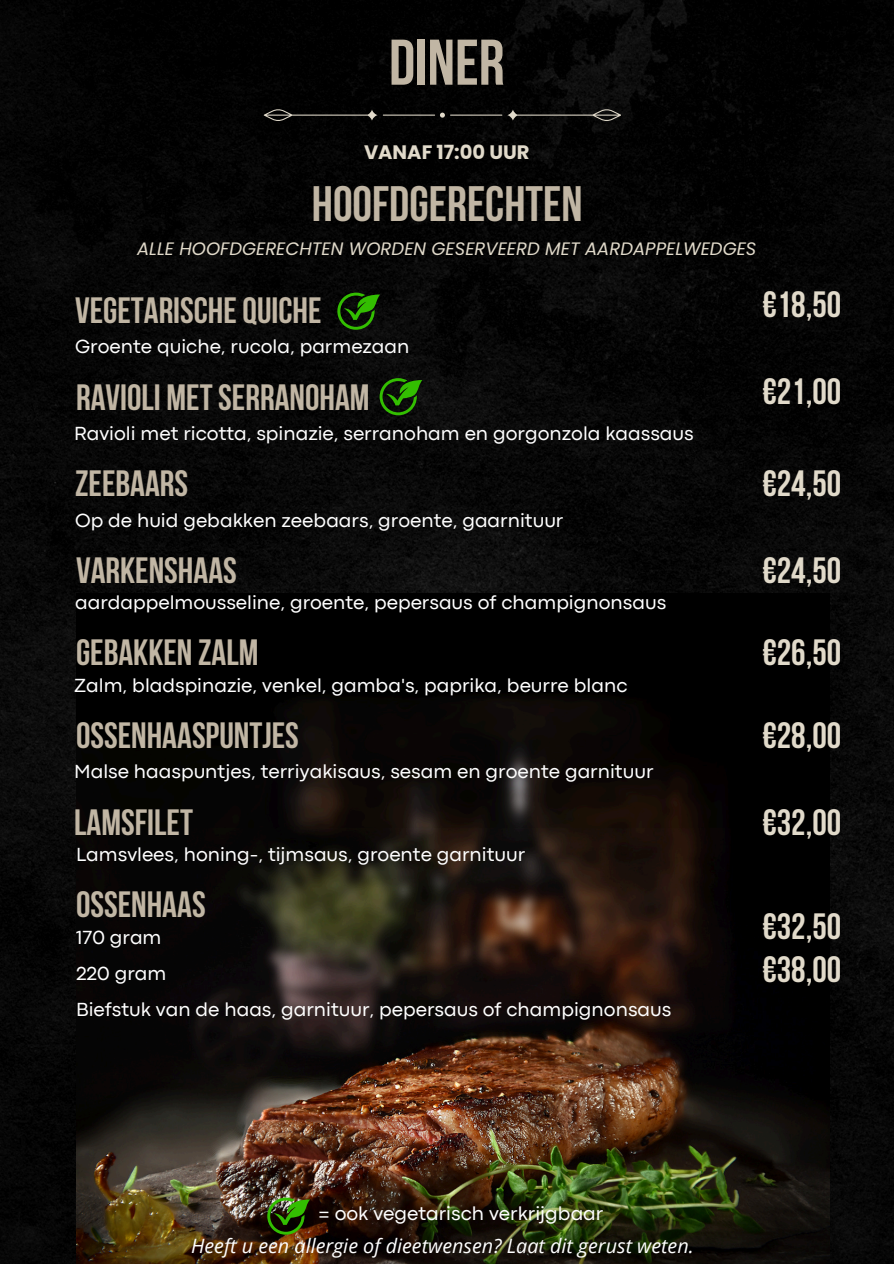
<style>
.page{position:relative;width:894px;height:1264px;background:#fff}
.page>*{position:absolute;margin:0;border:0;box-sizing:border-box;transform-origin:0 0}
.t1{font:700 64.35px "Bebas Neue";color:#c1b6a4}
.t2{font:700 49.5px "Bebas Neue";color:#c1b6a4}
.t3{font:700 36.45px "Bebas Neue";color:#c1b6a4}
.t4{font:700 36.45px "Bebas Neue";color:#e1daca}
.t5{font:19.8px "Codec Pro";color:#fff}
.t6{font:italic 19.8px "Open Sans";color:#fff}
.t7{font:700 19.5px "Poppins";color:#e1daca}
.t8{font:italic 18px "Poppins";color:#e1daca}
</style>
<div class="page">
<img style="left:0;top:0;width:893px;height:1263px">
<svg style="left:264px;top:109px;width:356px;height:12px;background:#201f1d"></svg>
<svg style="left:337px;top:292px;width:43px;height:38px;background:#174805"></svg>
<svg style="left:379px;top:378px;width:43px;height:37px;background:#194b07"></svg>
<img style="left:76px;top:593px;width:753px;height:670px">
<svg style="left:267px;top:1197px;width:43px;height:37px;background:#335a12"></svg>
<h1 class="t1" style="left:389px;top:36px;width:117px">DINER</h1>
<p class="t7" style="left:364px;top:139px;width:167px">VANAF 17:00 UUR</p>
<h4 class="t2" style="left:312px;top:184px;width:272px">HOOFDGERECHTEN</h4>
<p class="t8" style="left:137px;top:236px;width:620px">ALLE HOOFDGERECHTEN WORDEN GESERVEERD MET AARDAPPELWEDGES</p>
<h2 class="t3" style="left:75px;top:295px;width:248px">VEGETARISCHEQUICHE</h2>
<p class="t5" style="left:75px;top:339px;width:336px">Groente quiche, rucola, parmezaan</p>
<h5 class="t3" style="left:76px;top:382px;width:295px">RAVIOLI METSERRANOHAM</h5>
<p class="t5" style="left:74px;top:426px;width:621px">Ravioli met ricotta, spinazie, serranoham en gorgonzola kaassaus</p>
<p class="t3" style="left:75px;top:469px;width:115px">ZEEBAARS</p>
<p class="t5" style="left:75px;top:513px;width:489px">Op de huid gebakken zeebaars, groente, gaarnituur</p>
<p class="t3" style="left:76px;top:555px;width:162px">VARKENSHAAS</p>
<p class="t5" style="left:75px;top:595px;width:592px">aardappelmousseline, groente, pepersaus of champignonsaus</p>
<p class="t3" style="left:76px;top:638px;width:184px">GEBAKKEN ZALM</p>
<p class="t5" style="left:74px;top:678px;width:554px">Zalm, bladspinazie, venkel, gamba's, paprika, beurre blanc</p>
<p class="t3" style="left:76px;top:720px;width:224px">OSSENHAASPUNTJES</p>
<p class="t5" style="left:74px;top:764px;width:580px">Malse haaspuntjes, terriyakisaus, sesam en groente garnituur</p>
<p class="t3" style="left:74px;top:807px;width:120px">LAMSFILET</p>
<p class="t5" style="left:76px;top:847px;width:450px">Lamsvlees, honing-, tijmsaus, groente garnituur</p>
<p class="t3" style="left:76px;top:890px;width:131px">OSSENHAAS</p>
<p class="t5" style="left:76px;top:930px;width:87px">170 gram</p>
<p class="t5" style="left:76px;top:966px;width:92px">220 gram</p>
<p class="t5" style="left:76px;top:1002px;width:596px">Biefstuk van de haas, garnituur, pepersaus of champignonsaus</p>
<p class="t4" style="left:762px;top:289px;width:80px">€18,50</p>
<p class="t4" style="left:762px;top:376px;width:80px">€21,00</p>
<p class="t4" style="left:762px;top:469px;width:80px">€24,50</p>
<p class="t4" style="left:762px;top:555px;width:80px">€24,50</p>
<p class="t4" style="left:762px;top:638px;width:80px">€26,50</p>
<p class="t4" style="left:762px;top:720px;width:80px">€28,00</p>
<p class="t4" style="left:762px;top:807px;width:80px">€32,00</p>
<p class="t4" style="left:762px;top:911px;width:80px">€32,50</p>
<p class="t4" style="left:762px;top:955px;width:80px">€38,00</p>
<p class="t5" style="left:318px;top:1206px;width:286px">= ook vegetarisch verkrijgbaar</p>
<p class="t6" style="left:191px;top:1231px;width:504px">Heeft u een allergie of dieetwensen? Laat dit gerust weten.</p>
</div>
